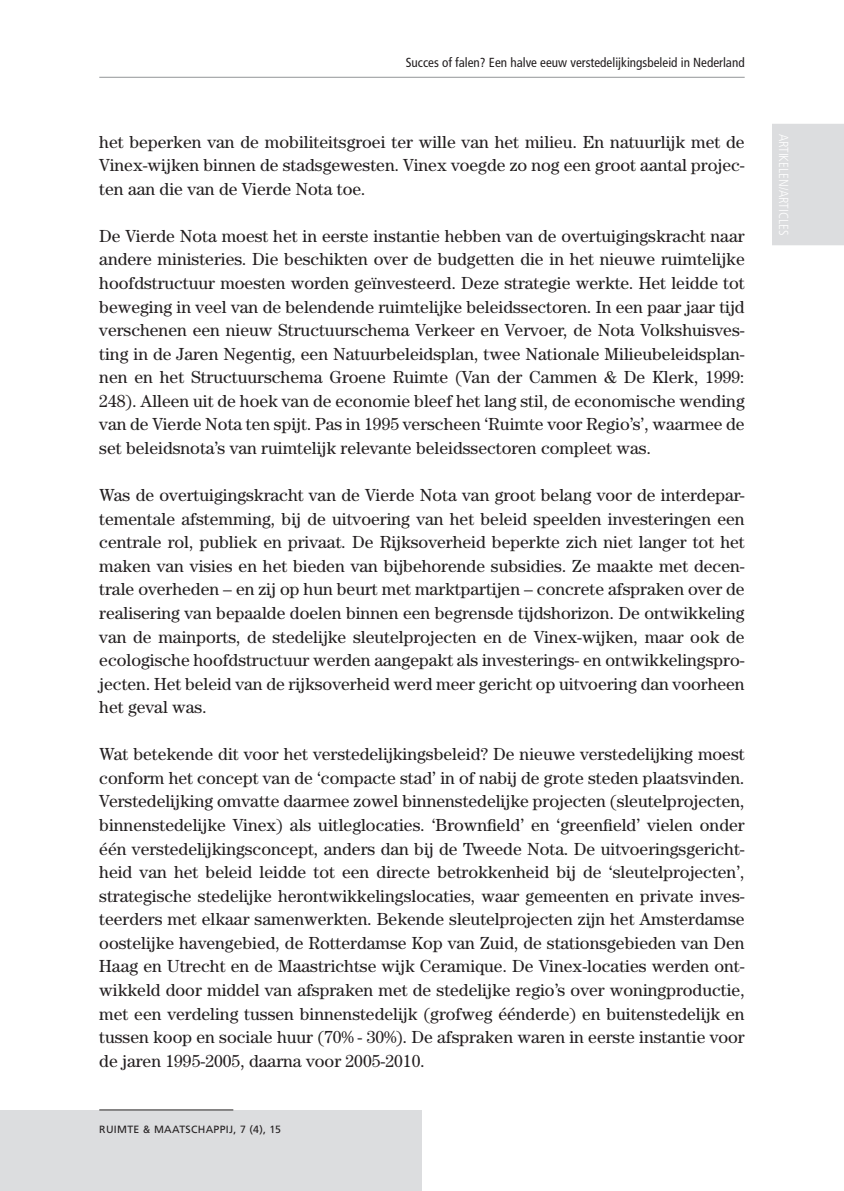
<style>
.page{position:relative;width:844px;height:1191px;background:#fff}
.page>*{position:absolute;margin:0;border:0;box-sizing:border-box;transform-origin:0 0}
.t1{font:17.5px/23.6px "Century Std";color:#231f20;text-align:justify}
.t2{font:condensed 13.12px "Frutiger LT Std";color:#231f20}
.t3{font:300 condensed 13.12px "Frutiger LT Std";color:#fff}
.t4{font:10.5px "Frutiger LT Std";letter-spacing:.03em;color:#231f20}
</style>
<div class="page">
<div style="left:0;top:1110px;width:421px;height:81px;background:#dcdddf"></div>
<div style="left:771px;top:124px;width:72px;height:121px;background:#dcdddf"></div>
<hr style="left:99px;top:77px;width:645px;height:1px;background:#939598">
<hr style="left:99px;top:1109px;width:134px;height:1px;background:#231f20">
<p class="t2" style="left:405px;top:55px;width:340px">Succes of falen? Een halve eeuw verstedelijkingsbeleid in Nederland</p>
<p class="t1" style="left:99px;top:129px;width:646px">het beperken van de mobiliteitsgroei ter wille van het milieu. En natuurlijk met de Vinex-wijken binnen de stadsgewesten. Vinex voegde zo nog een groot aantal projec&shy;ten aan die van de Vierde Nota toe.</p>
<p class="t1" style="left:99px;top:224px;width:646px">De Vierde Nota moest het in eerste instantie hebben van de overtuigingskracht naar andere ministeries. Die beschikten over de budgetten die in het nieuwe ruimtelijke hoofdstructuur moesten worden geïnvesteerd. Deze strategie werkte. Het leidde tot beweging in veel van de belendende ruimtelijke beleidssectoren. In een paar jaar tijd verschenen een nieuw Structuurschema Verkeer en Vervoer, de Nota Volkshuisves&shy;ting in de Jaren Negentig, een Natuurbeleidsplan, twee Nationale Milieubeleidsplan&shy;nen en het Structuurschema Groene Ruimte (Van der Cammen &amp; De Klerk, 1999:<br>248). Alleen uit de hoek van de economie bleef het lang stil, de economische wending van de Vierde Nota ten spijt. Pas in 1995 verscheen ‘Ruimte voor Regio’s’, waarmee de set beleidsnota’s van ruimtelijk relevante beleidssectoren compleet was.</p>
<p class="t1" style="left:99px;top:483px;width:646px">Was de overtuigingskracht van de Vierde Nota van groot belang voor de interdepar&shy;tementale afstemming, bij de uitvoering van het beleid speelden investeringen een centrale rol, publiek en privaat. De Rijksoverheid beperkte zich niet langer tot het maken van visies en het bieden van bijbehorende subsidies. Ze maakte met decen&shy;trale overheden – en zij op hun beurt met marktpartijen – concrete afspraken over de realisering van bepaalde doelen binnen een begrensde tijdshorizon. De ontwikkeling van de mainports, de stedelijke sleutelprojecten en de Vinex-wijken, maar ook de ecologische hoofdstructuur werden aangepakt als investerings- en ontwikkelingspro&shy;jecten. Het beleid van de rijksoverheid werd meer gericht op uitvoering dan voorheen het geval was.</p>
<p class="t1" style="left:99px;top:742px;width:646px">Wat betekende dit voor het verstedelijkingsbeleid? De nieuwe verstedelijking moest conform het concept van de ‘compacte stad’ in of nabij de grote steden plaatsvinden.<br>Verstedelijking omvatte daarmee zowel binnenstedelijke projecten (sleutelprojecten, binnenstedelijke Vinex) als uitleglocaties. ‘Brownfield’ en ‘greenfield’ vielen onder één verstedelijkingsconcept, anders dan bij de Tweede Nota. De uitvoeringsgericht&shy;heid van het beleid leidde tot een directe betrokkenheid bij de ‘sleutelprojecten’, strategische stedelijke herontwikkelingslocaties, waar gemeenten en private inves&shy;teerders met elkaar samenwerkten. Bekende sleutelprojecten zijn het Amsterdamse oostelijke havengebied, de Rotterdamse Kop van Zuid, de stationsgebieden van Den Haag en Utrecht en de Maastrichtse wijk Ceramique. De Vinex-locaties werden ont&shy;wikkeld door middel van afspraken met de stedelijke regio’s over woningproductie, met een verdeling tussen binnenstedelijk (grofweg éénderde) en buitenstedelijk en tussen koop en sociale huur (70% - 30%). De afspraken waren in eerste instantie voor de jaren 1995-2005, daarna voor 2005-2010.</p>
<p class="t4" style="left:99px;top:1123px;width:183px">RUIMTE &amp; MAATSCHAPPIJ, 7 (4), 15</p>
<p class="t3" style="left:790px;top:134px;width:103px;rotate:90deg">ARTIKELEN/ARTICLES</p>
</div>
